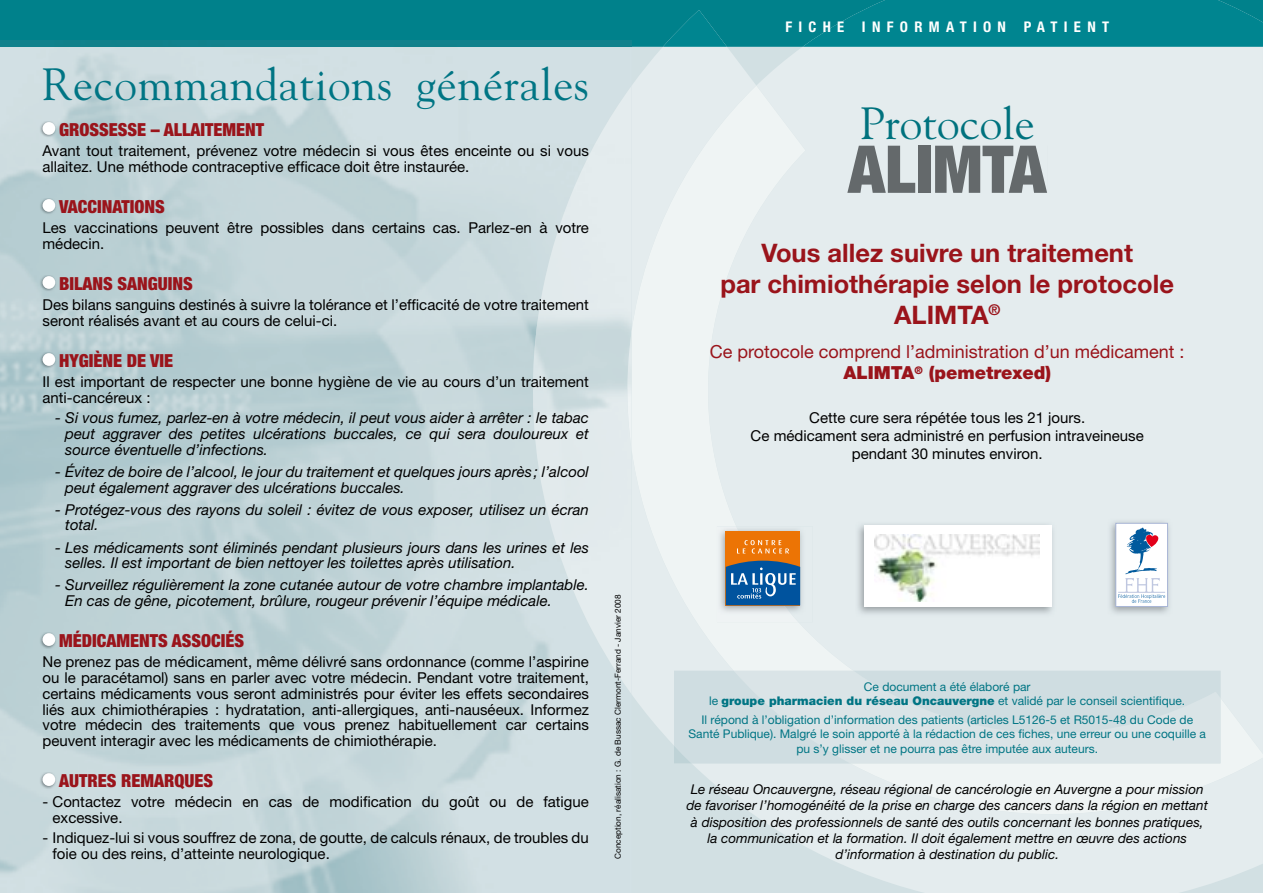
<style>
.page{position:relative;width:1263px;height:893px;background:#fff}
.page>*{position:absolute;margin:0;border:0;box-sizing:border-box;transform-origin:0 0}
.t1{font:900 condensed 66px "Helvetica Neue";color:#64696b}
.t2{font:45px "Goudy";letter-spacing:.015em;color:#007584}
.t3{font:45px "Goudy";color:#00727e}
.t4{font:700 25.5px/30.6px "Helvetica Neue";color:#9a141b;text-align:center}
.t5{font:900 condensed 18px "Helvetica Neue";color:#9a141b}
.t6{font:18px/21.6px "Helvetica Neue";color:#9a141b;text-align:center}
.t7{font:15px/15.8px "Helvetica Neue";color:#000}
.t8{font:italic 15px/15.8px "Helvetica Neue";color:#000}
.t9{font:700 condensed 14.7px "Helvetica Neue";letter-spacing:.43em;color:#fff}
.t10{font:italic 13.5px/16.2px "Helvetica Neue";color:#000;text-align:center}
.t11{font:12px/14.4px "Helvetica Neue";color:#007584;text-align:center}
.t12{font:8.25px "Helvetica Neue";color:#000}
.s1{font-weight:900}
</style>
<div class="page">
<svg style="left:631px;top:47px;width:632px;height:846px;background:#dfe9eb"></svg>
<img style="left:519px;top:86px;width:112px;height:608px">
<svg style="left:631px;top:86px;width:632px;height:728px;fill:#e4ecee"></svg>
<img style="left:626px;top:332px;width:5px;height:117px">
<div style="left:0;top:0;width:802px;height:47px;background:#00818b"></div>
<div style="left:0;top:40px;width:631px;height:7px;background:#11818c"></div>
<div style="left:802px;top:0;width:461px;height:47px;background:#008590"></div>
<svg style="left:663px;top:10px;width:64px;height:37px;background:#02848e"></svg>
<img style="left:798px;top:526px;width:15px;height:96px">
<img style="left:717px;top:526px;width:81px;height:96px">
<div style="left:726px;top:531px;width:74px;height:74px;background:#ec7405"></div>
<svg style="left:737px;top:540px;width:52px;height:14px"></svg>
<svg style="left:726px;top:561px;width:74px;height:44px;background:#2969a3"></svg>
<img style="left:1107px;top:519px;width:73px;height:105px">
<div style="left:1116px;top:523px;width:51px;height:83px;background:#fff"></div>
<div style="left:1116px;top:523px;width:52px;height:84px;border:1px solid #a9b6d6"></div>
<svg style="left:1118px;top:528px;width:47px;height:75px"></svg>
<img style="left:855px;top:521px;width:209px;height:102px">
<div style="left:864px;top:526px;width:187px;height:81px;background:#fff"></div>
<img style="left:875px;top:535px;width:165px;height:66px">
<svg style="left:674px;top:671px;width:546px;height:92px;background:#d4e0e3"></svg>
<img style="left:39px;top:121px;width:25px;height:25px">
<div style="left:43px;top:122px;width:12px;height:13px;background:#fff;border-radius:50%"></div>
<img style="left:39px;top:198px;width:25px;height:25px">
<div style="left:43px;top:199px;width:12px;height:13px;background:#fff;border-radius:50%"></div>
<img style="left:39px;top:275px;width:25px;height:25px">
<div style="left:43px;top:276px;width:12px;height:13px;background:#fff;border-radius:50%"></div>
<img style="left:39px;top:352px;width:25px;height:25px">
<div style="left:43px;top:353px;width:12px;height:13px;background:#fff;border-radius:50%"></div>
<img style="left:39px;top:632px;width:25px;height:25px">
<div style="left:43px;top:633px;width:12px;height:13px;background:#fff;border-radius:50%"></div>
<img style="left:39px;top:772px;width:25px;height:25px">
<div style="left:43px;top:773px;width:12px;height:13px;background:#fff;border-radius:50%"></div>
<div style="left:861px;top:105px;width:174px;height:34px;background:#e4ecee"></div>
<div style="left:847px;top:146px;width:200px;height:47px;background:#e4ecee"></div>
<h2 class="t2" style="left:43px;top:57px;width:548px">Recommandations générales</h2>
<p class="t5" style="left:59px;top:119px;width:207px">GROSSESSE – ALLAITEMENT</p>
<p class="t7" style="left:43px;top:143px;width:548px">Avant tout traitement, prévenez votre médecin si vous êtes enceinte ou si vous allaitez. Une méthode contraceptive efficace doit être instaurée.</p>
<p class="t5" style="left:59px;top:196px;width:107px">VACCINATIONS</p>
<p class="t7" style="left:43px;top:220px;width:548px">Les vaccinations peuvent être possibles dans certains cas. Parlez-en à votre médecin.</p>
<p class="t5" style="left:59px;top:273px;width:135px">BILANS SANGUINS</p>
<p class="t7" style="left:43px;top:297px;width:548px">Des bilans sanguins destinés à suivre la tolérance et l’efficacité de votre traitement seront réalisés avant et au cours de celui-ci.</p>
<p class="t5" style="left:59px;top:350px;width:116px">HYGIÈNE DE VIE</p>
<p class="t7" style="left:43px;top:374px;width:548px">Il est important de respecter une bonne hygiène de vie au cours d’un traitement anti-cancéreux :</p>
<p class="t8" style="left:65px;top:410px;width:525px;text-align:justify;text-indent:-10px">- Si vous fumez, parlez-en à votre médecin, il peut vous aider à arrêter : le tabac peut aggraver des petites ulcérations buccales, ce qui sera douloureux et source éventuelle d’infections.</p>
<p class="t8" style="left:65px;top:463px;width:525px;text-indent:-10px">- Évitez de boire de l’alcool, le jour du traitement et quelques jours après ; l’alcool peut également aggraver des ulcérations buccales.</p>
<p class="t8" style="left:65px;top:501px;width:525px;text-indent:-10px">- Protégez-vous des rayons du soleil : évitez de vous exposer, utilisez un écran total.</p>
<p class="t8" style="left:65px;top:539px;width:525px;text-indent:-10px">- Les médicaments sont éliminés pendant plusieurs jours dans les urines et les selles. Il est important de bien nettoyer les toilettes après utilisation.</p>
<p class="t8" style="left:65px;top:577px;width:525px;text-indent:-10px">- Surveillez régulièrement la zone cutanée autour de votre chambre implantable.<br>En cas de gêne, picotement, brûlure, rougeur prévenir l’équipe médicale.</p>
<p class="t5" style="left:59px;top:630px;width:186px">MÉDICAMENTS ASSOCIÉS</p>
<p class="t7" style="left:43px;top:654px;width:548px;text-align:justify">Ne prenez pas de médicament, même délivré sans ordonnance (comme l’aspirine ou le paracétamol) sans en parler avec votre médecin. Pendant votre traitement, certains médicaments vous seront administrés pour éviter les effets secondaires liés aux chimiothérapies : hydratation, anti-allergiques, anti-nauséeux. Informez votre médecin des traitements que vous prenez habituellement car certains peuvent interagir avec les médicaments de chimiothérapie.</p>
<p class="t5" style="left:59px;top:770px;width:155px">AUTRES REMARQUES</p>
<p class="t7" style="left:53px;top:794px;width:538px;text-indent:-10px">- Contactez votre médecin en cas de modification du goût ou de fatigue excessive.</p>
<p class="t7" style="left:53px;top:830px;width:538px;text-indent:-10px">- Indiquez-lui si vous souffrez de zona, de goutte, de calculs rénaux, de troubles du foie ou des reins, d’atteinte neurologique.</p>
<p class="t12" style="left:613px;top:859px;width:266px;rotate:-90deg">Conception, réalisation : G. de Bussac Clermont-Ferrand - Janvier 2008</p>
<p class="t9" style="left:785px;top:18px;width:325px">FICHE INFORMATION PATIENT</p>
<h2 class="t3" style="left:860px;top:95px;width:176px">Protocole</h2>
<h1 class="t1" style="left:848px;top:129px;width:200px">ALIMTA</h1>
<h3 class="t4" style="left:720px;top:237px;width:455px">Vous allez suivre un traitement<br>par chimiothérapie selon le protocole<br>ALIMTA<sup>®</sup></h3>
<p class="t6" style="left:710px;top:340px;width:476px">Ce protocole comprend l’administration d’un médicament :<br><span class="s1">ALIMTA</span><sup>®</sup> <span class="s1">(pemetrexed)</span></p>
<p class="t7" style="left:751px;top:408px;width:395px;line-height:18px;text-align:center">Cette cure sera répétée tous les 21 jours.<br>Ce médicament sera administré en perfusion intraveineuse pendant 30 minutes environ.</p>
<p class="t11" style="left:709px;top:679px;width:478px">Ce document a été élaboré par<br>le <span class="s1">groupe pharmacien du réseau Oncauvergne</span> et validé par le conseil scientifique.</p>
<p class="t11" style="left:688px;top:712px;width:519px">Il répond à l’obligation d’information des patients (articles L5126-5 et R5015-48 du Code de<br>Santé Publique). Malgré le soin apporté à la rédaction de ces fiches, une erreur ou une coquille a pu s’y glisser et ne pourra pas être imputée aux auteurs.</p>
<p class="t10" style="left:686px;top:781px;width:523px">Le réseau Oncauvergne, réseau régional de cancérologie en Auvergne a pour mission de favoriser l’homogénéité de la prise en charge des cancers dans la région en mettant à disposition des professionnels de santé des outils concernant les bonnes pratiques, la communication et la formation. Il doit également mettre en œuvre des actions d’information à destination du public.</p>
</div>
